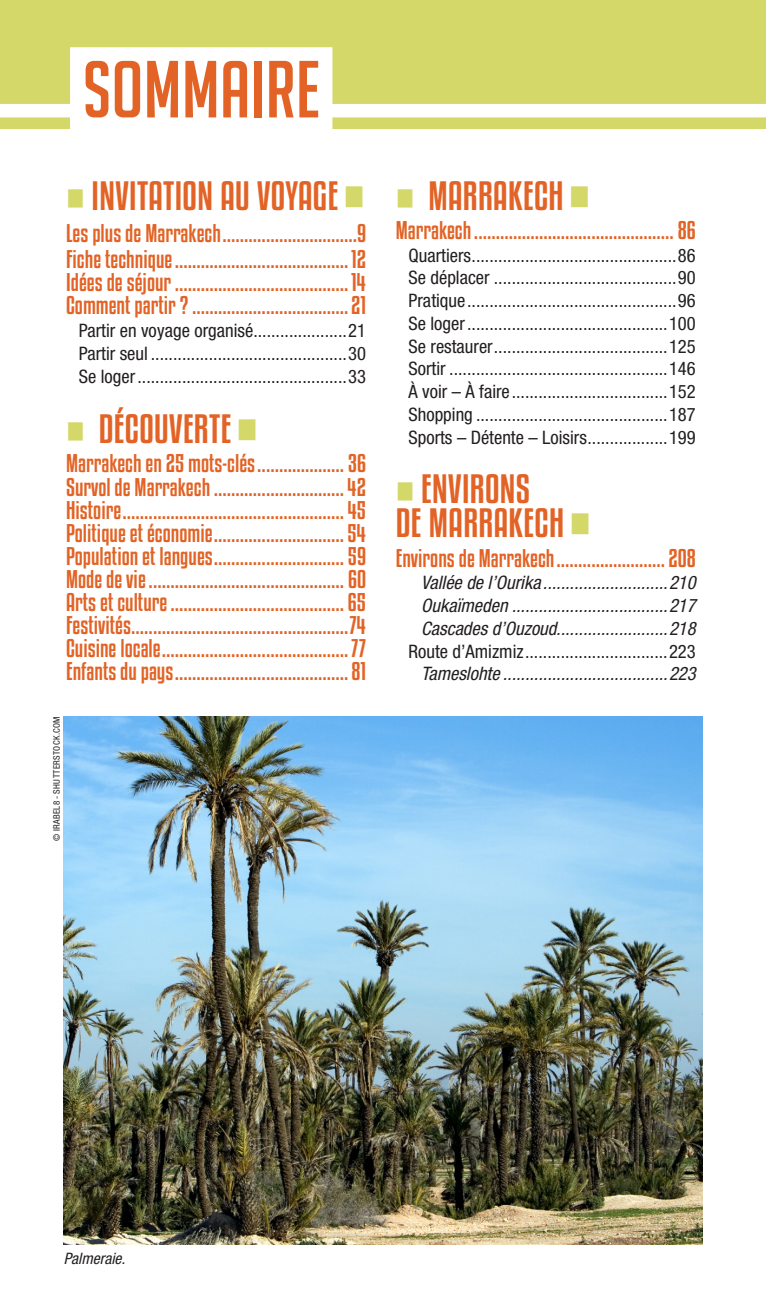
<style>
.page{position:relative;width:766px;height:1308px;background:#fff}
.page>*{position:absolute;margin:0;border:0;box-sizing:border-box;transform-origin:0 0}
.t1{font:78.75px "Big Noodle Titling";letter-spacing:.005em;color:#e26325}
.t2{font:36px/34px "Kenyan Coffee Rg";letter-spacing:.01em;color:#e26325}
.Som_2{font:22.5px "Kenyan Coffee Rg";color:#e26325}
.Som_3{font:condensed 18.45px "Helvetica Neue";color:#231f20}
.Som_4{font:italic condensed 18.45px "Helvetica Neue";color:#231f20}
.Normal_e{font:italic condensed 15.75px "Helvetica Neue";color:#231f20}
.CreditPhoto{font:condensed 9px "Helvetica Neue";letter-spacing:.035em;color:#231f20}
.s1{color:#d3d869}
</style>
<div class="page">
<div style="left:0;top:0;width:765px;height:128px;background:#d3d869"></div>
<div style="left:0;top:104px;width:765px;height:13px;background:#fff"></div>
<div style="left:70px;top:47px;width:262px;height:83px;background:#fff"></div>
<img style="left:64px;top:716px;width:638px;height:528px">
<h1 class="t1" style="left:83px;top:47px;width:239px">SOMMAIRE</h1>
<p class="t2" style="left:92px;top:178px;width:270px">INVITATION AU VOYAGE <span class="s1">■</span></p>
<p class="Som_2" style="left:66px;top:220px;width:301px">Les plus de Marrakech...............................9</p>
<p class="Som_2" style="left:66px;top:245px;width:301px">Fiche technique........................................12</p>
<p class="Som_2" style="left:66px;top:268px;width:301px">Idées de séjour ........................................14</p>
<p class="Som_2" style="left:66px;top:291px;width:301px">Comment partir ? .................................... 21</p>
<p class="Som_3" style="left:79px;top:320px;width:289px">Partir en voyage organisé.....................21</p>
<p class="Som_3" style="left:79px;top:343px;width:289px">Partir seul ............................................30</p>
<p class="Som_3" style="left:79px;top:366px;width:289px">Se loger...............................................33</p>
<p class="t2" style="left:99px;top:412px;width:156px">DÉCOUVERTE <span class="s1">■</span></p>
<p class="Som_2" style="left:66px;top:450px;width:301px">Marrakech en 25 mots-clés.................... 36</p>
<p class="Som_2" style="left:66px;top:473px;width:301px">Survol de Marrakech .............................. 42</p>
<p class="Som_2" style="left:66px;top:496px;width:301px">Histoire................................................... 45</p>
<p class="Som_2" style="left:66px;top:519px;width:301px">Politique et économie.............................. 54</p>
<p class="Som_2" style="left:66px;top:542px;width:301px">Population et langues.............................. 59</p>
<p class="Som_2" style="left:66px;top:565px;width:301px">Mode de vie............................................. 60</p>
<p class="Som_2" style="left:66px;top:588px;width:301px">Arts et culture........................................ 65</p>
<p class="Som_2" style="left:66px;top:612px;width:301px">Festivités..................................................74</p>
<p class="Som_2" style="left:66px;top:635px;width:301px">Cuisine locale...........................................77</p>
<p class="Som_2" style="left:66px;top:658px;width:301px">Enfants du pays........................................ 81</p>
<p class="CreditPhoto" style="left:51px;top:841px;width:126px;rotate:-90deg">© IRABEL8 - SHUTTERSTOCK.COM</p>
<p class="t2" style="left:428px;top:178px;width:158px">MARRAKECH <span class="s1">■</span></p>
<p class="Som_2" style="left:395px;top:216px;width:301px">Marrakech.............................................. 86</p>
<p class="Som_3" style="left:408px;top:244px;width:289px">Quartiers..............................................86</p>
<p class="Som_3" style="left:408px;top:267px;width:289px">Se déplacer .........................................90</p>
<p class="Som_3" style="left:408px;top:290px;width:289px">Pratique...............................................96</p>
<p class="Som_3" style="left:408px;top:313px;width:289px">Se loger.............................................100</p>
<p class="Som_3" style="left:408px;top:335px;width:289px">Se restaurer.......................................125</p>
<p class="Som_3" style="left:408px;top:358px;width:289px">Sortir .................................................146</p>
<p class="Som_3" style="left:408px;top:381px;width:289px">À voir – À faire...................................152</p>
<p class="Som_3" style="left:408px;top:404px;width:289px">Shopping ...........................................187</p>
<p class="Som_3" style="left:408px;top:426px;width:289px">Sports – Détente – Loisirs..................199</p>
<p class="t2" style="left:395px;top:472px;width:192px;text-indent:26px">ENVIRONS<br>DE MARRAKECH <span class="s1">■</span></p>
<p class="Som_2" style="left:395px;top:544px;width:301px">Environs de Marrakech......................... 208</p>
<p class="Som_4" style="left:421px;top:572px;width:276px">Vallée de l’Ourika ............................210</p>
<p class="Som_4" style="left:421px;top:595px;width:276px">Oukaïmeden ...................................217</p>
<p class="Som_4" style="left:421px;top:617px;width:276px">Cascades d’Ouzoud.........................218</p>
<p class="Som_3" style="left:408px;top:640px;width:289px">Route d’Amizmiz................................223</p>
<p class="Som_4" style="left:421px;top:663px;width:276px">Tameslohte .....................................223</p>
<p class="Normal_e" style="left:64px;top:1249px;width:63px">Palmeraie.</p>
</div>
